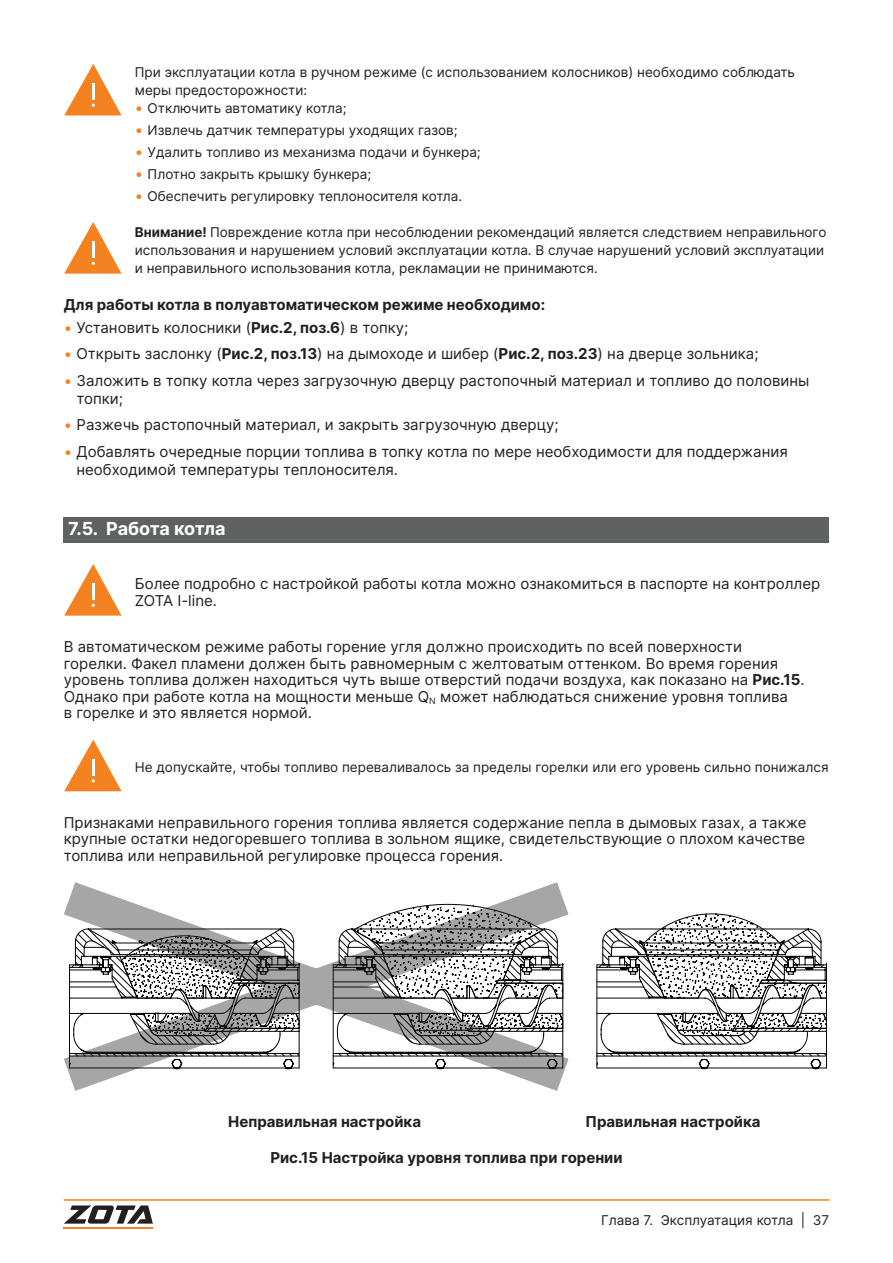
<style>
.page{position:relative;width:893px;height:1263px;background:#fff}
.page>*{position:absolute;margin:0;border:0;box-sizing:border-box;transform-origin:0 0}
.t1{font:700 18px "Inter";letter-spacing:-.02em;color:#fff}
.t2{font:15px/16.5px "Inter";color:#231f20}
.t3{font:700 15px "Inter";color:#231f20}
.t4{font:13.5px/18px "Inter";color:#231f20}
.s1{font-size:15px;color:#f58220}
.s2{font-weight:700}
.s3{color:#f58220}
</style>
<div class="page">
<hr style="left:64px;top:1199px;width:765px;height:2px;background:#f58220">
<svg style="left:64px;top:1205px;width:89px;height:18px"></svg>
<hr style="left:64px;top:1227px;width:89px;height:2px;background:#f58220">
<svg style="left:64px;top:64px;width:58px;height:51px"></svg>
<svg style="left:64px;top:222px;width:58px;height:52px"></svg>
<div style="left:64px;top:517px;width:765px;height:26px;background:#5f6162"></div>
<svg style="left:64px;top:740px;width:58px;height:51px"></svg>
<svg style="left:64px;top:564px;width:58px;height:52px"></svg>
<svg style="left:596px;top:913px;width:231px;height:156px"></svg>
<svg style="left:64px;top:882px;width:504px;height:209px"></svg>
<p class="t4" style="left:135px;top:63px;width:662px">При эксплуатации котла в ручном режиме (с использованием колосников) необходимо соблюдать меры предосторожности:</p>
<p class="t4" style="left:135px;top:98px;width:213px"><span class="s1">•</span> Отключить автоматику котла;</p>
<p class="t4" style="left:135px;top:120px;width:324px"><span class="s1">•</span> Извлечь датчик температуры уходящих газов;</p>
<p class="t4" style="left:135px;top:142px;width:347px"><span class="s1">•</span> Удалить топливо из механизма подачи и бункера;</p>
<p class="t4" style="left:135px;top:164px;width:238px"><span class="s1">•</span> Плотно закрыть крышку бункера;</p>
<p class="t4" style="left:135px;top:186px;width:329px"><span class="s1">•</span> Обеспечить регулировку теплоносителя котла.</p>
<p class="t4" style="left:135px;top:223px;width:693px"><span class="s2">Внимание!</span> Повреждение котла при несоблюдении рекомендаций является следствием неправильного использования и нарушением условий эксплуатации котла. В случае нарушений условий эксплуатации и неправильного использования котла, рекламации не принимаются.</p>
<p class="t3" style="left:64px;top:294px;width:483px">Для работы котла в полуавтоматическом режиме необходимо:</p>
<p class="t2" style="left:64px;top:318px;width:346px"><span class="s3">•</span> Установить колосники (<span class="s2">Рис.2, поз.6</span>) в топку;</p>
<p class="t2" style="left:64px;top:345px;width:696px"><span class="s3">•</span> Открыть заслонку (<span class="s2">Рис.2, поз.13</span>) на дымоходе и шибер (<span class="s2">Рис.2, поз.23</span>) на дверце зольника;</p>
<p class="t2" style="left:77px;top:371px;width:734px;line-height:18px;text-indent:-13px"><span class="s3">•</span> Заложить в топку котла через загрузочную дверцу растопочный материал и топливо до половины топки;</p>
<p class="t2" style="left:64px;top:416px;width:496px"><span class="s3">•</span> Разжечь растопочный материал, и закрыть загрузочную дверцу;</p>
<p class="t2" style="left:77px;top:442px;width:713px;line-height:18px;text-indent:-13px"><span class="s3">•</span> Добавлять очередные порции топлива в топку котла по мере необходимости для поддержания необходимой температуры теплоносителя.</p>
<p class="t1" style="left:68px;top:515px;width:159px">7.5. Работа котла</p>
<p class="t2" style="left:135px;top:575px;width:687px">Более подробно с настройкой работы котла можно ознакомиться в паспорте на контроллер<br>ZOTA I-line.</p>
<p class="t2" style="left:64px;top:638px;width:742px">В автоматическом режиме работы горение угля должно происходить по всей поверхности горелки. Факел пламени должен быть равномерным с желтоватым оттенком. Во время горения уровень топлива должен находиться чуть выше отверстий подачи воздуха, как показано на <span class="s2">Рис.15</span>.<br>Однако при работе котла на мощности меньше Q<sub>N</sub> может наблюдаться снижение уровня топлива<br>в горелке и это является нормой.</p>
<p class="t4" style="left:135px;top:758px;width:695px">Не допускайте, чтобы топливо переваливалось за пределы горелки или его уровень сильно понижался</p>
<p class="t2" style="left:64px;top:814px;width:744px;text-align:justify">Признаками неправильного горения топлива является содержание пепла в дымовых газах, а также крупные остатки недогоревшего топлива в зольном ящике, свидетельствующие о плохом качестве топлива или неправильной регулировке процесса горения.</p>
<p class="t3" style="left:228px;top:1110px;width:194px">Неправильная настройка</p>
<p class="t3" style="left:585px;top:1110px;width:177px">Правильная настройка</p>
<p class="t3" style="left:270px;top:1146px;width:354px">Рис.15 Настройка уровня топлива при горении</p>
<p class="t4" style="left:601px;top:1211px;width:230px">Глава 7. Эксплуатация котла | 37</p>
</div>
